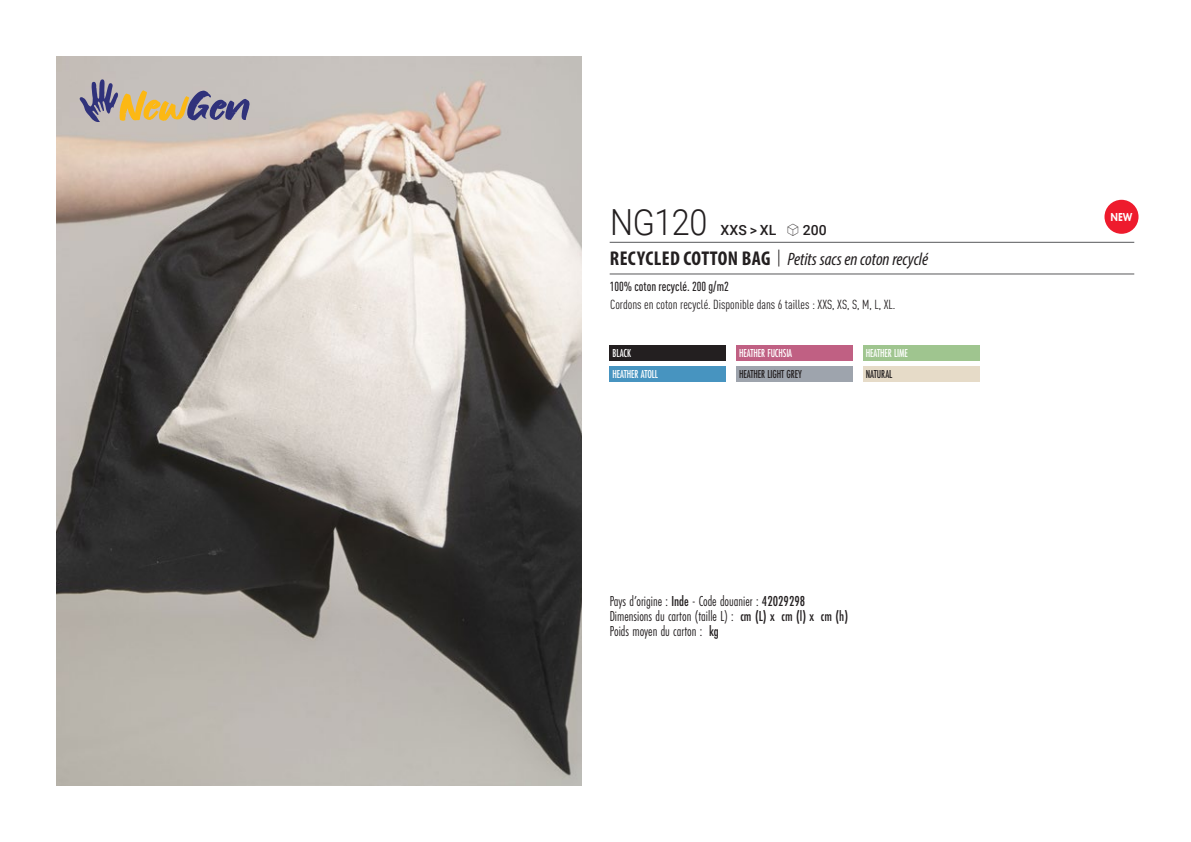
<style>
.page{position:relative;width:1191px;height:842px;background:#fff}
.page>*{position:absolute;margin:0;border:0;box-sizing:border-box;transform-origin:0 0}
.t1{font:300 36px "Roboto";letter-spacing:-.015em;color:#231f20;scale:.9 1}
.t2{font:italic 18px "Myriad Variable Concept";color:#231f20}
.t3{font:15px "Futura PT Cond";color:#231f20;scale:.95 1}
.t4{font:500 14px "Roboto";letter-spacing:.005em;color:#231f20}
.t5{font:condensed 13px "DIN Pro";color:#231f20}
.grammage_2020{font:500 condensed 13px "DIN Pro";color:#231f20;scale:.95 1}
.Coloris_nuancier_bla{font:500 12px "Futura PT Cond";letter-spacing:-.01em;color:#fff;scale:.9 1}
.Coloris_nuancier{font:500 12px "Futura PT Cond";letter-spacing:-.01em;color:#231f20;scale:.9 1}
.nuancier_bloc_packsh{font:800 12px "Futura PT";color:#fff;scale:.8 1}
.s1{font-family:"Linotype Shapeshifter";font-weight:400;font-size:16px}
.s2{font-family:"Myriad Pro";font-weight:700;font-style:normal;font-stretch:condensed;font-size:20px}
.s3{font-family:"Roboto Condensed";font-weight:300;font-style:normal;font-size:20px}
.s4{font-weight:500}
</style>
<div class="page">
<img style="left:57px;top:57px;width:524px;height:728px">
<svg style="left:79px;top:79px;width:170px;height:43px;background:#aea198"></svg>
<div style="left:609px;top:345px;width:117px;height:16px;background:#231f20"></div>
<div style="left:609px;top:367px;width:117px;height:15px;background:#4794c0"></div>
<div style="left:736px;top:345px;width:116px;height:16px;background:#c06083"></div>
<div style="left:736px;top:367px;width:116px;height:15px;background:#9ea4ad"></div>
<div style="left:863px;top:345px;width:116px;height:16px;background:#9fc58f"></div>
<div style="left:863px;top:367px;width:116px;height:15px;background:#e6dbc8"></div>
<div style="left:1104px;top:200px;width:34px;height:34px;background:#ee1b2d;border-radius:50%"></div>
<hr style="left:609px;top:242px;width:525px;height:1px;background:#57585a">
<hr style="left:609px;top:274px;width:525px;height:1px;background:#57585a">
<p class="t1" style="left:610px;top:197px;width:109px">NG120</p>
<p class="t4" style="left:720px;top:220px;width:108px">XXS &gt; XL <span class="s1">S</span> 200</p>
<p class="t2" style="left:610px;top:249px;width:320px"><span class="s2">RECYCLED COTTON BAG</span> <span class="s3">|</span> Petits sacs en coton recyclé</p>
<p class="grammage_2020" style="left:609px;top:277px;width:127px">100% coton recyclé. 200 g/m2</p>
<p class="t5" style="left:610px;top:295px;width:287px">Cordons en coton recyclé. Disponible dans 6 tailles : XXS, XS, S, M, L, XL.</p>
<p class="Coloris_nuancier_bla" style="left:612px;top:346px;width:22px">BLACK</p>
<p class="Coloris_nuancier_bla" style="left:612px;top:367px;width:52px">HEATHER ATOLL</p>
<p class="Coloris_nuancier_bla" style="left:739px;top:346px;width:60px">HEATHER FUCHSIA</p>
<p class="Coloris_nuancier" style="left:739px;top:367px;width:71px">HEATHER LIGHT GREY</p>
<p class="Coloris_nuancier_bla" style="left:866px;top:346px;width:48px">HEATHER LIME</p>
<p class="Coloris_nuancier" style="left:866px;top:367px;width:31px">NATURAL</p>
<p class="t3" style="left:609px;top:592px;width:207px">Pays d’origine : <span class="s4">Inde</span> - Code douanier : <span class="s4">42029298</span></p>
<p class="t3" style="left:609px;top:607px;width:252px">Dimensions du carton (taille L) : <span class="s4">cm (L) x cm (l) x cm (h)</span></p>
<p class="t3" style="left:609px;top:622px;width:116px">Poids moyen du carton : <span class="s4">kg</span></p>
<p class="nuancier_bloc_packsh" style="left:1110px;top:210px;width:29px">NEW</p>
</div>
